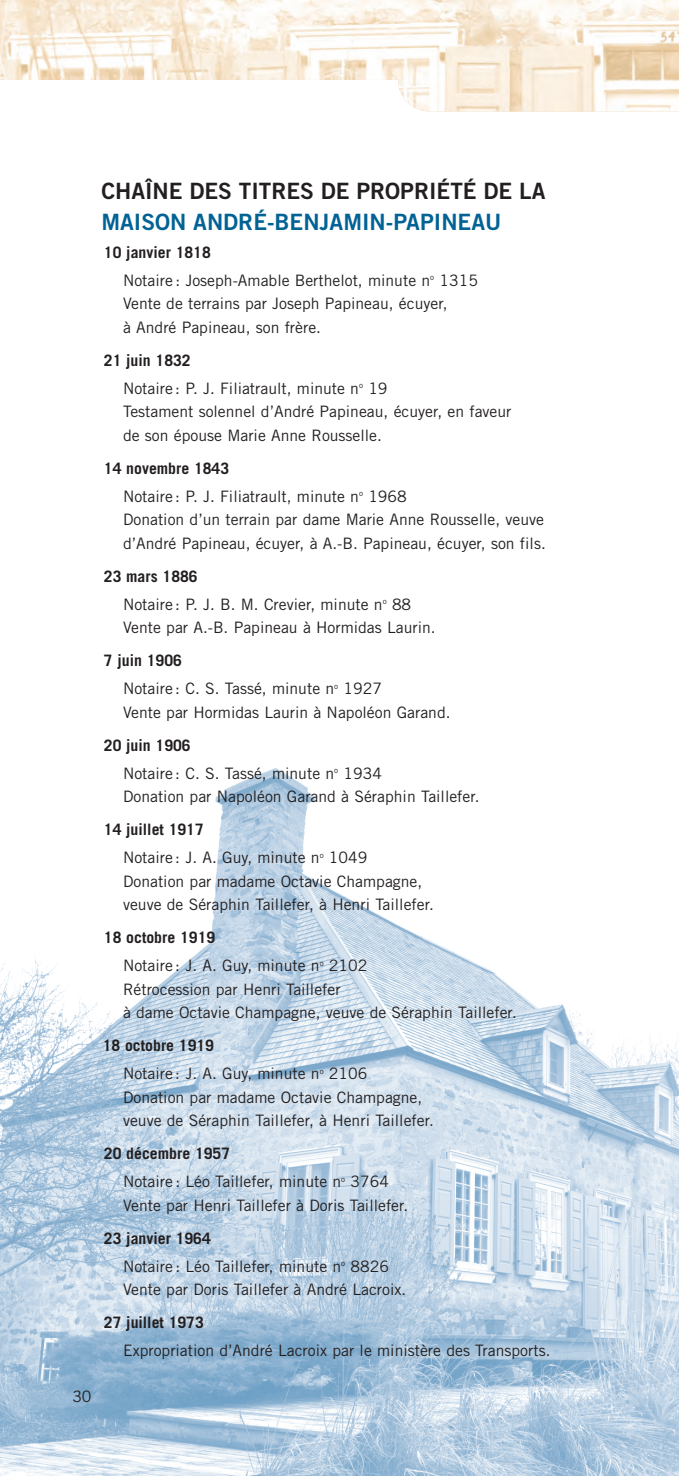
<style>
.page{position:relative;width:679px;height:1476px;background:#fff}
.page>*{position:absolute;margin:0;border:0;box-sizing:border-box;transform-origin:0 0}
.t1{font:22.5px "Trade Gothic Bold Two";color:#231f20}
.t2{font:22.5px "Trade Gothic Bold Two";color:#006295}
.t3{font:15.75px/28.3px "Trade Gothic";color:#231f20}
.t4{font:700 15.75px "Trade Gothic";color:#231f20}
.s1{font-weight:700}
</style>
<div class="page">
<img style="left:0;top:768px;width:678px;height:708px">
<img style="left:0;top:0;width:678px;height:111px">
<h1 class="t1" style="left:101px;top:182px;width:445px">CHAÎNE DES TITRES DE PROPRIÉTÉ DE LA</h1>
<h1 class="t2" style="left:101px;top:214px;width:401px">MAISON ANDRÉ-BENJAMIN-PAPINEAU</h1>
<p class="t3" style="left:123px;top:239px;width:356px;text-indent:-19px"><span class="s1">10 janvier 1818<br></span>Notaire: Joseph-Amable Berthelot, minute n<sup>o</sup> 1315</p>
<p class="t3" style="left:123px;top:293px;width:326px;line-height:23.6px">Vente de terrains par Joseph Papineau, écuyer, à André Papineau, son frère.</p>
<p class="t3" style="left:123px;top:347px;width:266px;text-indent:-19px"><span class="s1">21 juin 1832<br></span>Notaire : P. J. Filiatrault, minute n<sup>o</sup> 19</p>
<p class="t3" style="left:123px;top:401px;width:390px;line-height:23.6px">Testament solennel d’André Papineau, écuyer, en faveur de son épouse Marie Anne Rousselle.</p>
<p class="t3" style="left:123px;top:455px;width:285px;text-indent:-19px"><span class="s1">14 novembre 1843<br></span>Notaire : P. J. Filiatrault, minute n<sup>o</sup> 1968</p>
<p class="t3" style="left:123px;top:509px;width:424px;line-height:23.6px">Donation d’un terrain par dame Marie Anne Rousselle, veuve d’André Papineau, écuyer, à A.-B. Papineau, écuyer, son fils.</p>
<p class="t3" style="left:123px;top:563px;width:289px;text-indent:-19px"><span class="s1">23 mars 1886<br></span>Notaire : P. J. B. M. Crevier, minute n<sup>o</sup> 88</p>
<p class="t3" style="left:123px;top:615px;width:314px">Vente par A.-B. Papineau à Hormidas Laurin.</p>
<p class="t3" style="left:123px;top:648px;width:260px;text-indent:-19px"><span class="s1">7 juin 1906<br></span>Notaire : C. S. Tassé, minute n<sup>o</sup> 1927</p>
<p class="t3" style="left:123px;top:699px;width:329px">Vente par Hormidas Laurin à Napoléon Garand.</p>
<p class="t3" style="left:123px;top:732px;width:260px;text-indent:-19px"><span class="s1">20 juin 1906<br></span>Notaire : C. S. Tassé, minute n<sup>o</sup> 1934</p>
<p class="t3" style="left:123px;top:784px;width:358px">Donation par Napoléon Garand à Séraphin Taillefer.</p>
<p class="t3" style="left:123px;top:816px;width:246px;text-indent:-19px"><span class="s1">14 juillet 1917<br></span>Notaire : J. A. Guy, minute n<sup>o</sup> 1049</p>
<p class="t3" style="left:123px;top:871px;width:312px;line-height:23.6px">Donation par madame Octavie Champagne, veuve de Séraphin Taillefer, à Henri Taillefer.</p>
<p class="t3" style="left:123px;top:924px;width:246px;text-indent:-19px"><span class="s1">18 octobre 1919<br></span>Notaire : J. A. Guy, minute n<sup>o</sup> 2102</p>
<p class="t3" style="left:123px;top:979px;width:395px;line-height:23.6px">Rétrocession par Henri Taillefer<br>à dame Octavie Champagne, veuve de Séraphin Taillefer.</p>
<p class="t3" style="left:123px;top:1032px;width:246px;text-indent:-20px"><span class="s1">18 octobre 1919<br></span>Notaire : J. A. Guy, minute n<sup>o</sup> 2106</p>
<p class="t3" style="left:123px;top:1087px;width:312px;line-height:23.6px">Donation par madame Octavie Champagne, veuve de Séraphin Taillefer, à Henri Taillefer.</p>
<p class="t3" style="left:123px;top:1140px;width:267px;text-indent:-19px"><span class="s1">20 décembre 1957<br></span>Notaire : Léo Taillefer, minute n<sup>o</sup> 3764</p>
<p class="t3" style="left:123px;top:1192px;width:286px">Vente par Henri Taillefer à Doris Taillefer.</p>
<p class="t3" style="left:123px;top:1225px;width:267px;text-indent:-19px"><span class="s1">23 janvier 1964<br></span>Notaire : Léo Taillefer, minute n<sup>o</sup> 8826</p>
<p class="t3" style="left:123px;top:1277px;width:284px">Vente par Doris Taillefer à André Lacroix.</p>
<p class="t4" style="left:104px;top:1316px;width:101px">27 juillet 1973</p>
<p class="t3" style="left:123px;top:1338px;width:428px">Expropriation d’André Lacroix par le ministère des Transports.</p>
<p class="t3" style="left:72px;top:1383px;width:21px">30</p>
</div>
